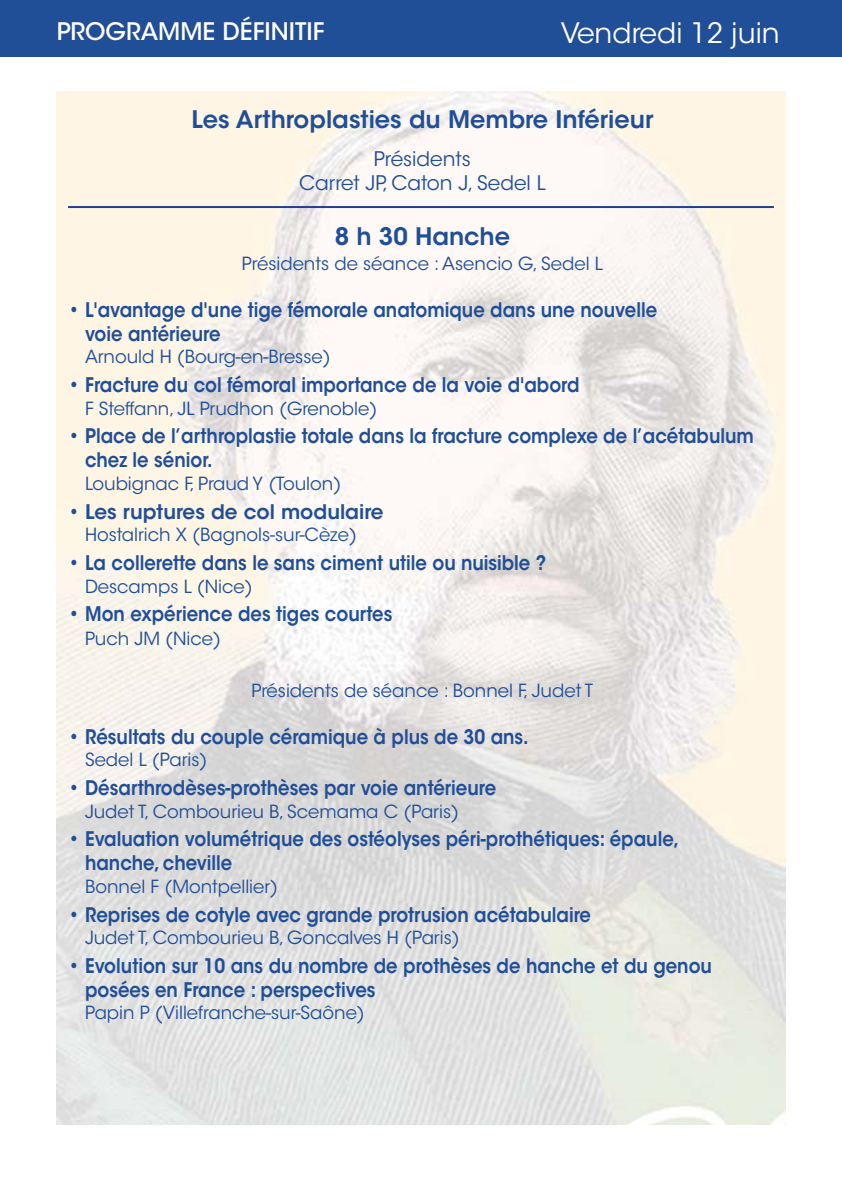
<style>
.page{position:relative;width:842px;height:1191px;background:#fff}
.page>*{position:absolute;margin:0;border:0;box-sizing:border-box;transform-origin:0 0}
.t1{font:28px "ITC Avant Garde Std";color:#fff}
.t2{font:600 24px "ITC Avant Garde Std";color:#204e97}
.t3{font:500 24px "ITC Avant Garde Std";color:#fff}
.t4{font:600 20px/24px "ITC Avant Garde Std";color:#204e97;scale:.9 1}
.t5{font:20px/24px "ITC Avant Garde Std";color:#204e97;text-align:center}
.t6{font:18px "ITC Avant Garde Std";color:#204e97}
</style>
<div class="page">
<img style="left:57px;top:91px;width:728px;height:1034px">
<div style="left:0;top:0;width:842px;height:57px;background:#204e97"></div>
<hr style="left:68px;top:206px;width:706px;height:2px;background:#25408e">
<p class="t3" style="left:57px;top:18px;width:269px">PROGRAMME DÉFINITIF</p>
<h1 class="t1" style="left:561px;top:23px;width:220px">Vendredi 12 juin</h1>
<p class="t2" style="left:191px;top:111px;width:463px">Les Arthroplasties du Membre Inférieur</p>
<p class="t5" style="left:299px;top:148px;width:248px">Présidents<br>Carret JP, Caton J, Sedel L</p>
<p class="t2" style="left:335px;top:228px;width:177px">8 h 30 Hanche</p>
<p class="t6" style="left:242px;top:256px;width:362px">Présidents de séance : Asencio G, Sedel L</p>
<p class="t4" style="left:85px;top:300px;width:637px;text-indent:-17px">• L'avantage d'une tige fémorale anatomique dans une nouvelle voie antérieure</p>
<p class="t6" style="left:85px;top:350px;width:247px">Arnould H (Bourg-en-Bresse)</p>
<p class="t4" style="left:68px;top:375px;width:570px">• Fracture du col fémoral importance de la voie d'abord</p>
<p class="t6" style="left:85px;top:401px;width:294px">F Steffann, JL Prudhon (Grenoble)</p>
<p class="t4" style="left:85px;top:426px;width:745px;text-indent:-17px">• Place de l’arthroplastie totale dans la fracture complexe de l’acétabulum chez le sénior.</p>
<p class="t6" style="left:85px;top:476px;width:258px">Loubignac F, Praud Y (Toulon)</p>
<p class="t4" style="left:68px;top:502px;width:352px">• Les ruptures de col modulaire</p>
<p class="t6" style="left:85px;top:528px;width:274px">Hostalrich X (Bagnols-sur-Cèze)</p>
<p class="t4" style="left:68px;top:553px;width:533px">• La collerette dans le sans ciment utile ou nuisible ?</p>
<p class="t6" style="left:85px;top:579px;width:169px">Descamps L (Nice)</p>
<p class="t4" style="left:68px;top:604px;width:362px">• Mon expérience des tiges courtes</p>
<p class="t6" style="left:85px;top:632px;width:137px">Puch JM (Nice)</p>
<p class="t6" style="left:252px;top:683px;width:343px">Présidents de séance : Bonnel F, Judet T</p>
<p class="t4" style="left:68px;top:726px;width:513px">• Résultats du couple céramique à plus de 30 ans.</p>
<p class="t6" style="left:85px;top:753px;width:124px">Sedel L (Paris)</p>
<p class="t4" style="left:68px;top:778px;width:477px">• Désarthrodèses-prothèses par voie antérieure</p>
<p class="t6" style="left:85px;top:804px;width:375px">Judet T, Combourieu B, Scemama C (Paris)</p>
<p class="t4" style="left:85px;top:829px;width:662px;text-indent:-17px">• Evaluation volumétrique des ostéolyses péri-prothétiques: épaule, hanche, cheville</p>
<p class="t6" style="left:85px;top:879px;width:195px">Bonnel F (Montpellier)</p>
<p class="t4" style="left:68px;top:904px;width:583px">• Reprises de cotyle avec grande protrusion acétabulaire</p>
<p class="t6" style="left:85px;top:930px;width:376px">Judet T, Combourieu B, Goncalves H (Paris)</p>
<p class="t4" style="left:85px;top:956px;width:698px;text-indent:-17px">• Evolution sur 10 ans du nombre de prothèses de hanche et du genou posées en France : perspectives</p>
<p class="t6" style="left:85px;top:1006px;width:281px">Papin P (Villefranche-sur-Saône)</p>
</div>
